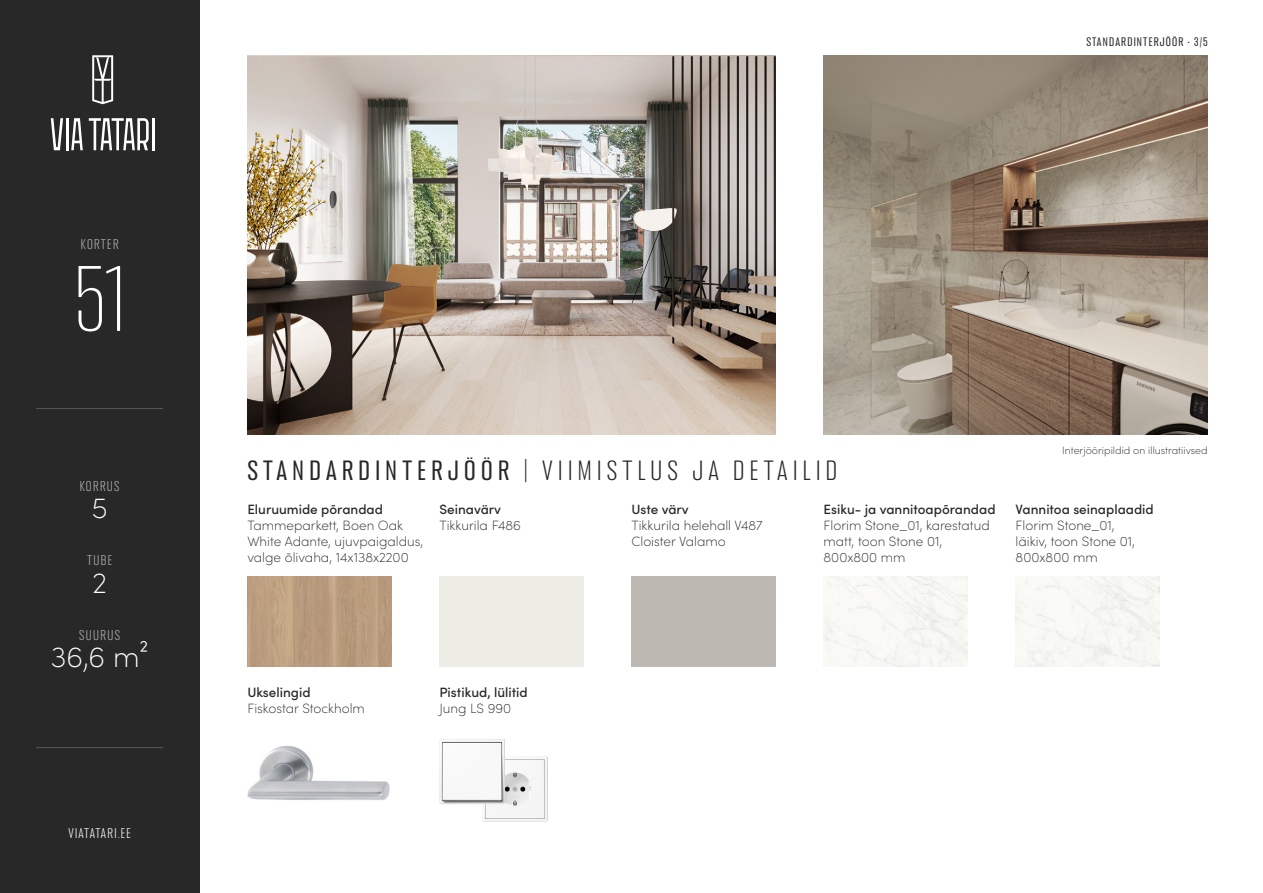
<style>
.page{position:relative;width:1263px;height:893px;background:#fff}
.page>*{position:absolute;margin:0;border:0;box-sizing:border-box;transform-origin:0 0}
.t1{font:300 90px "Anguita Sans";color:#fff}
.t2{font:200 29.1px "Sofia Pro";color:#fff}
.t3{font:27px "Anguita Sans";letter-spacing:.2em;color:#292829}
.t4{font:13.65px "Anguita Sans";letter-spacing:.1em;color:#b5b5b5}
.t5{font:13.65px "Anguita Sans";letter-spacing:.1em;color:#fff}
.t6{font:200 13.5px/16.2px "Sofia Pro";color:#292829}
.t7{font:500 13.5px "Sofia Pro";color:#292829}
.t8{font:500 12px "Anguita Sans";letter-spacing:.1em;color:#292829}
.t9{font:200 10.5px "Sofia Pro";color:#292829}
.s1{font-weight:500}
</style>
<div class="page">
<img style="left:247px;top:55px;width:528px;height:380px">
<img style="left:823px;top:55px;width:385px;height:380px">
<img style="left:247px;top:746px;width:143px;height:54px">
<img style="left:247px;top:577px;width:144px;height:89px">
<img style="left:482px;top:756px;width:66px;height:66px">
<img style="left:439px;top:739px;width:66px;height:65px">
<div style="left:0;top:0;width:199px;height:893px;background:#292829"></div>
<hr style="left:36px;top:747px;width:127px;height:1px;background:#58595b">
<hr style="left:36px;top:408px;width:127px;height:1px;background:#58595b">
<svg style="left:92px;top:55px;width:21px;height:49px"></svg>
<hr style="left:152px;top:118px;width:3px;height:32px;background:#fff">
<svg style="left:51px;top:118px;width:12px;height:32px"></svg>
<svg style="left:71px;top:118px;width:12px;height:32px"></svg>
<svg style="left:89px;top:118px;width:60px;height:32px"></svg>
<hr style="left:66px;top:118px;width:2px;height:32px;background:#fff">
<p class="t4" style="left:81px;top:237px;width:39px">KORTER</p>
<h1 class="t1" style="left:74px;top:252px;width:53px">51</h1>
<p class="t4" style="left:80px;top:479px;width:41px">KORRUS</p>
<h2 class="t2" style="left:92px;top:487px;width:17px">5</h2>
<p class="t4" style="left:87px;top:553px;width:27px">TUBE</p>
<h2 class="t2" style="left:92px;top:562px;width:16px">2</h2>
<p class="t4" style="left:79px;top:628px;width:42px">SUURUS</p>
<h2 class="t2" style="left:51px;top:636px;width:99px">36,6 m²</h2>
<p class="t5" style="left:68px;top:826px;width:64px">VIATATARI.EE</p>
<p class="t8" style="left:1086px;top:35px;width:123px">STANDARDINTERJÖÖR • 3/5</p>
<h3 class="t3" style="left:247px;top:456px;width:591px"><span class="s1">STANDARDINTERJÖÖR</span> | VIIMISTLUS JA DETAILID</h3>
<p class="t7" style="left:247px;top:499px;width:137px">Eluruumide põrandad</p>
<p class="t6" style="left:247px;top:516px;width:177px">Tammeparkett, Boen Oak<br>White Adante, ujuvpaigaldus, valge õlivaha, 14x138x2200</p>
<p class="t7" style="left:439px;top:499px;width:63px">Seinavärv</p>
<p class="t6" style="left:439px;top:516px;width:83px">Tikkurila F486</p>
<p class="t7" style="left:631px;top:499px;width:59px">Uste värv</p>
<p class="t6" style="left:631px;top:516px;width:133px">Tikkurila helehall V487<br>Cloister Valamo</p>
<p class="t7" style="left:823px;top:499px;width:173px">Esiku- ja vannitoapõrandad</p>
<p class="t6" style="left:823px;top:516px;width:168px">Florim Stone_01, karestatud matt, toon Stone 01,<br>800x800 mm</p>
<p class="t9" style="left:1062px;top:443px;width:147px">Interjööripildid on illustratiivsed</p>
<p class="t7" style="left:1016px;top:499px;width:140px">Vannitoa seinaplaadid</p>
<p class="t6" style="left:1016px;top:516px;width:121px">Florim Stone_01, läikiv, toon Stone 01,<br>800x800 mm</p>
<p class="t7" style="left:247px;top:682px;width:65px">Ukselingid</p>
<p class="t6" style="left:247px;top:700px;width:119px">Fiskostar Stockholm</p>
<p class="t7" style="left:439px;top:682px;width:90px">Pistikud, lülitid</p>
<p class="t6" style="left:439px;top:700px;width:73px">Jung LS 990</p>
</div>
